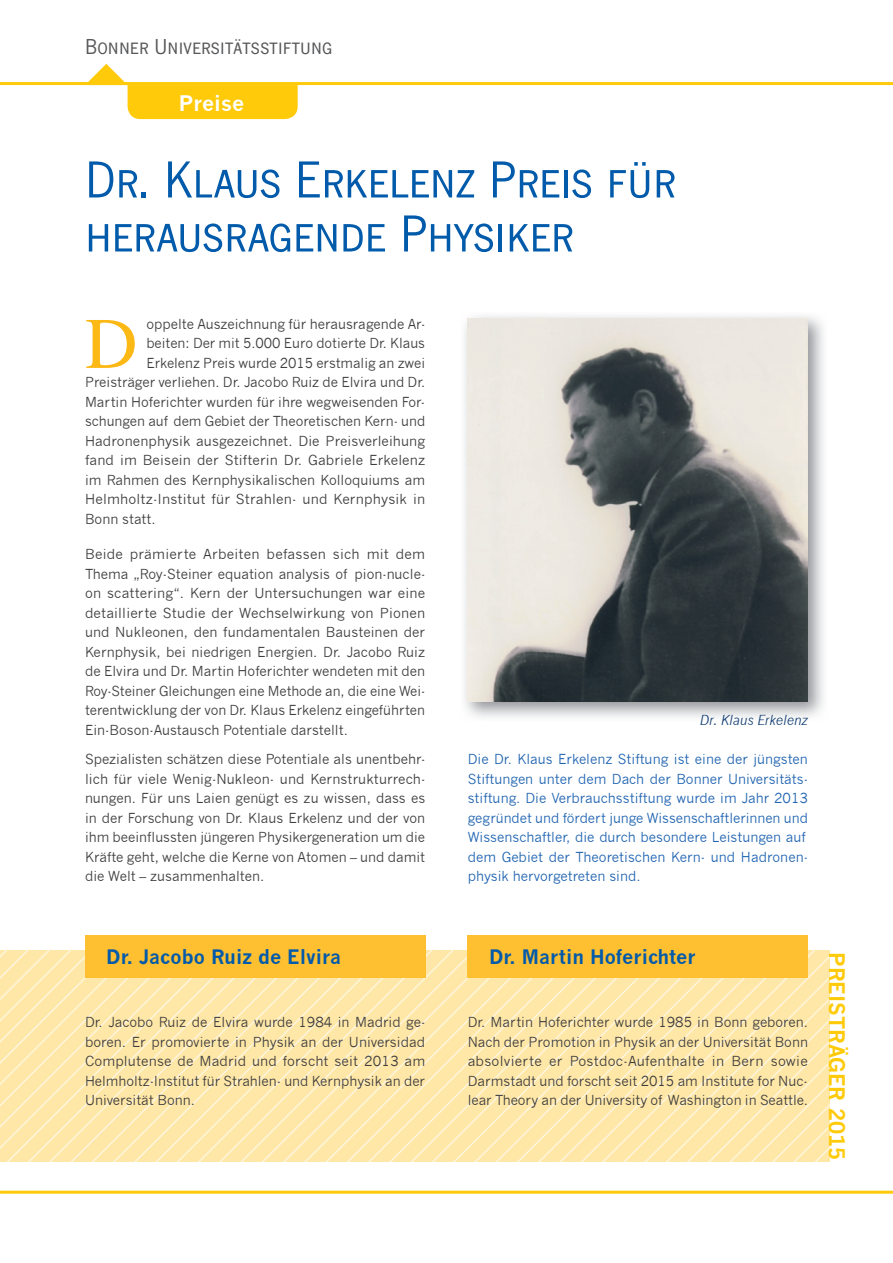
<style>
.page{position:relative;width:893px;height:1263px;background:#fff}
.page>*{position:absolute;margin:0;border:0;box-sizing:border-box;transform-origin:0 0}
.t1{font:72.45px "Times";color:#fcb814}
.t2{font:54px/54px "News Gothic EFOP Regular SC";letter-spacing:-.005em;color:#015aaa}
.t3{font:22.5px "News Gothic EFOP Regular SC";letter-spacing:.01em;color:#57585a}
.t4{font:700 21px "News Gothic";color:#feca0a}
.t5{font:700 21px "News Gothic";color:#fff}
.t6{font:700 19.5px "News Gothic";color:#015aaa}
.t7{font:13.5px/19.5px "News Gothic";color:#3e3e3f;text-align:justify}
.t8{font:13.5px/19.5px "News Gothic";color:#2064b1}
.t9{font:italic 13.5px "News Gothic";color:#0e3b71}
</style>
<div class="page">
<svg style="left:0;top:1191px;width:893px;height:3px;background:#fecf21"></svg>
<svg style="left:0;top:63px;width:893px;height:22px"></svg>
<svg style="left:0;top:972px;width:829px;height:21px;background:#fee8ac"></svg>
<svg style="left:0;top:993px;width:829px;height:22px;background:#fee8ac"></svg>
<svg style="left:0;top:1015px;width:829px;height:21px;background:#fee8ac"></svg>
<svg style="left:0;top:1036px;width:829px;height:21px;background:#fee8ac"></svg>
<svg style="left:0;top:1057px;width:829px;height:21px;background:#fee8ac"></svg>
<svg style="left:0;top:1078px;width:829px;height:22px;background:#fee8ac"></svg>
<svg style="left:0;top:1100px;width:829px;height:21px;background:#fee8ac"></svg>
<svg style="left:0;top:1121px;width:829px;height:40px;background:#fee8ac"></svg>
<img style="left:464px;top:316px;width:360px;height:402px">
<img style="left:468px;top:319px;width:340px;height:383px">
<svg style="left:85px;top:64px;width:213px;height:55px"></svg>
<div style="left:85px;top:935px;width:340px;height:43px;background:#febf31"></div>
<div style="left:468px;top:935px;width:340px;height:43px;background:#febf31"></div>
<h3 class="t3" style="left:85px;top:34px;width:249px">Bonner Universitätsstiftung</h3>
<h3 class="t5" style="left:179px;top:90px;width:67px">Preise</h3>
<h2 class="t2" style="left:85px;top:153px;width:592px">Dr. Klaus Erkelenz Preis für herausragende Physiker</h2>
<h1 class="t1" style="left:85px;top:276px;width:54px">D</h1>
<p class="t7" style="left:146px;top:314px;width:280px">oppelte Auszeichnung für herausragende Ar-</p>
<p class="t7" style="left:146px;top:334px;width:280px">beiten: Der mit 5.000 Euro dotierte Dr. Klaus</p>
<p class="t7" style="left:146px;top:353px;width:280px">Erkelenz Preis wurde 2015 erstmalig an zwei</p>
<p class="t7" style="left:85px;top:373px;width:342px">Preisträger verliehen. Dr. Jacobo Ruiz de Elvira und Dr.</p>
<p class="t7" style="left:85px;top:392px;width:342px">Martin Hoferichter wurden für ihre wegweisenden For-</p>
<p class="t7" style="left:85px;top:412px;width:342px">schungen auf dem Gebiet der Theoretischen Kern- und</p>
<p class="t7" style="left:85px;top:431px;width:342px">Hadronenphysik ausgezeichnet. Die Preisverleihung</p>
<p class="t7" style="left:85px;top:451px;width:342px">fand im Beisein der Stifterin Dr. Gabriele Erkelenz</p>
<p class="t7" style="left:85px;top:470px;width:342px">im Rahmen des Kernphysikalischen Kolloquiums am</p>
<p class="t7" style="left:85px;top:490px;width:342px">Helmholtz-Institut für Strahlen- und Kernphysik in</p>
<p class="t7" style="left:85px;top:509px;width:72px">Bonn statt.</p>
<p class="t7" style="left:85px;top:545px;width:342px">Beide prämierte Arbeiten befassen sich mit dem Thema „Roy-Steiner equation analysis of pion-nucle&shy;on scattering“. Kern der Untersuchungen war eine detaillierte Studie der Wechselwirkung von Pionen und Nukleonen, den fundamentalen Bausteinen der Kernphysik, bei niedrigen Energien. Dr. Jacobo Ruiz de Elvira und Dr. Martin Hoferichter wendeten mit den Roy-Steiner Gleichungen eine Methode an, die eine Wei&shy;terentwicklung der von Dr. Klaus Erkelenz eingeführten Ein-Boson-Austausch Potentiale darstellt.</p>
<p class="t7" style="left:85px;top:749px;width:342px">Spezialisten schätzen diese Potentiale als unentbehr&shy;lich für viele Wenig-Nukleon- und Kernstrukturrech&shy;nungen. Für uns Laien genügt es zu wissen, dass es in der Forschung von Dr. Klaus Erkelenz und der von ihm beeinflussten jüngeren Physikergeneration um die Kräfte geht, welche die Kerne von Atomen – und damit die Welt – zusammenhalten.</p>
<p class="t8" style="left:468px;top:749px;width:342px">Die Dr. Klaus Erkelenz Stiftung ist eine der jüngsten Stiftungen unter dem Dach der Bonner Universitäts&shy;stiftung. Die Verbrauchsstiftung wurde im Jahr 2013 gegründet und fördert junge Wissenschaftlerinnen und Wissenschaftler, die durch besondere Leistungen auf dem Gebiet der Theoretischen Kern- und Hadronen&shy;physik hervorgetreten sind.</p>
<p class="t9" style="left:699px;top:712px;width:110px">Dr. Klaus Erkelenz</p>
<h3 class="t6" style="left:106px;top:945px;width:236px">Dr. Jacobo Ruiz de Elvira</h3>
<h3 class="t6" style="left:489px;top:945px;width:208px">Dr. Martin Hoferichter</h3>
<p class="t7" style="left:85px;top:1013px;width:342px">Dr. Jacobo Ruiz de Elvira wurde 1984 in Madrid ge&shy;boren. Er promovierte in Physik an der Universidad Complutense de Madrid und forscht seit 2013 am Helmholtz-Institut für Strahlen- und Kernphysik an der Universität Bonn.</p>
<p class="t7" style="left:468px;top:1013px;width:342px">Dr. Martin Hoferichter wurde 1985 in Bonn geboren.<br>Nach der Promotion in Physik an der Universität Bonn absolvierte er Postdoc-Aufenthalte in Bern sowie Darmstadt und forscht seit 2015 am Institute for Nuc&shy;lear Theory an der University of Washington in Seattle.</p>
<h3 class="t4" style="left:850px;top:952px;width:210px;rotate:90deg">PREISTRÄGER 2015</h3>
</div>
